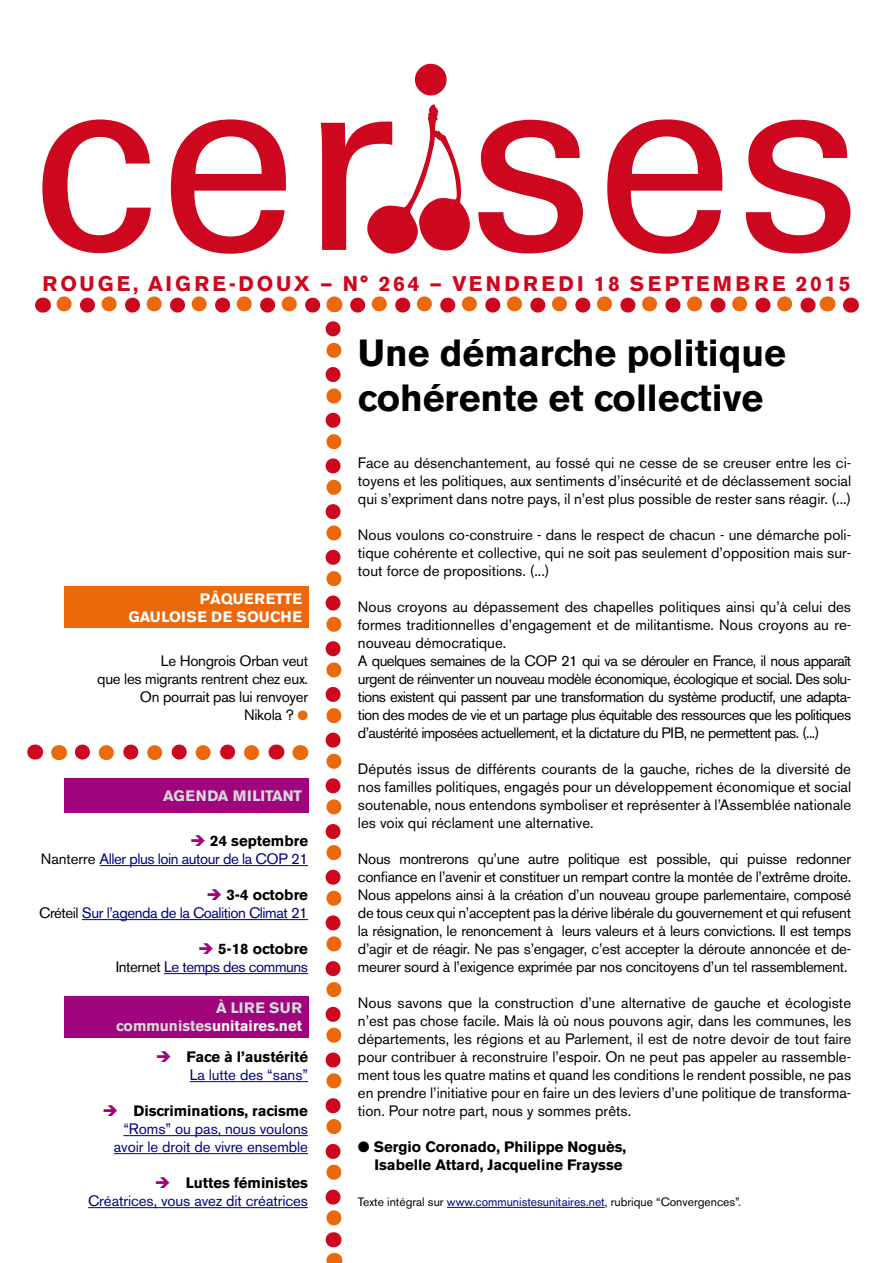
<style>
.page{position:relative;width:893px;height:1263px;background:#fff}
.page>*{position:absolute;margin:0;border:0;box-sizing:border-box;transform-origin:0 0}
.t1{font:700 37.5px/45px "Akzidenz Grotesk BE";color:#000}
.t2{font:700 21px "Akzidenz Grotesk BE";letter-spacing:.14em;color:#cd071e}
.t3{font:15px/18px "Akzidenz Grotesk BE";letter-spacing:-.02em;color:#000;text-align:justify}
.t4{font:15px/18px "Akzidenz Grotesk BE";letter-spacing:-.04em;color:#000}
.t5{font:15px/18px "Akzidenz Grotesk BE";letter-spacing:-.03em;color:#000080;text-align:right}
.t6{font:15px/18px "Akzidenz Grotesk BE";letter-spacing:-.005em;color:#000080;text-align:right}
.t7{font:700 15px/18px "Akzidenz Grotesk BE";color:#000;text-align:right}
.t8{font:700 15px/18px "Akzidenz Grotesk BE";color:#d9dadb;text-align:right}
.t9{font:700 15px/18px "Akzidenz Grotesk BE";color:#fff;text-align:right}
.t10{font:12px "Akzidenz Grotesk BE";color:#000}
.s1{color:#eb690b}
.s2{color:#a1057d}
.s3{font-weight:700;color:#000}
.s4{color:#000}
.s5{color:#fff}
.s6{font-weight:400;color:#000080}
.s7{color:#000080}
</style>
<div class="page">
<hr style="left:447px;top:1207px;width:158px;height:1px;background:#000080">
<svg style="left:326px;top:329px;width:15px;height:918px"></svg>
<svg style="left:43px;top:298px;width:1px;height:15px"></svg>
<svg style="left:850px;top:298px;width:1px;height:15px"></svg>
<svg style="left:64px;top:296px;width:764px;height:17px"></svg>
<svg style="left:276px;top:744px;width:1px;height:15px"></svg>
<svg style="left:35px;top:744px;width:1px;height:15px"></svg>
<svg style="left:300px;top:745px;width:1px;height:15px"></svg>
<svg style="left:59px;top:744px;width:193px;height:16px"></svg>
<div style="left:64px;top:587px;width:244px;height:41px;background:#eb690b"></div>
<hr style="left:100px;top:865px;width:208px;height:1px;background:#000080">
<hr style="left:82px;top:919px;width:226px;height:1px;background:#000080">
<hr style="left:164px;top:973px;width:144px;height:1px;background:#000080">
<hr style="left:190px;top:1081px;width:118px;height:1px;background:#000080">
<hr style="left:123px;top:1135px;width:185px;height:1px;background:#000080">
<hr style="left:114px;top:1153px;width:194px;height:1px;background:#000080">
<hr style="left:88px;top:1207px;width:220px;height:1px;background:#000080">
<div style="left:64px;top:778px;width:244px;height:35px;background:#a1057d"></div>
<div style="left:64px;top:996px;width:244px;height:41px;background:#a1057d"></div>
<svg style="left:415px;top:64px;width:32px;height:31px"></svg>
<svg style="left:43px;top:119px;width:108px;height:134px"></svg>
<svg style="left:171px;top:119px;width:115px;height:135px"></svg>
<svg style="left:321px;top:104px;width:149px;height:150px"></svg>
<svg style="left:478px;top:120px;width:105px;height:133px"></svg>
<svg style="left:607px;top:119px;width:116px;height:135px"></svg>
<svg style="left:746px;top:120px;width:104px;height:133px"></svg>
<h2 class="t2" style="left:43px;top:272px;width:809px">ROUGE, AIGRE-DOUX — N° 264 — VENDREDI 18 SEPTEMBRE 2015</h2>
<p class="t9" style="left:129px;top:590px;width:175px">PÂQUERETTE<br>GAULOISE DE SOUCHE</p>
<p class="t3" style="left:97px;top:652px;width:212px;text-align:right">Le Hongrois Orban veut<br>que les migrants rentrent chez eux.<br>On pourrait pas lui renvoyer<br>Nikola ? <span class="s1">●</span></p>
<p class="t8" style="left:163px;top:787px;width:140px">AGENDA MILITANT</p>
<p class="t5" style="left:41px;top:832px;width:269px"><span class="s2">➔</span> <span class="s3">24 septembre<br></span><span class="s4">Nanterre</span> Aller plus loin autour de la COP 21</p>
<p class="t5" style="left:39px;top:886px;width:270px"><span class="s2">➔</span> <span class="s3">3-4 octobre<br></span><span class="s4">Créteil</span> Sur l’agenda de la Coalition Climat 21</p>
<p class="t5" style="left:116px;top:940px;width:194px"><span class="s2">➔</span> <span class="s3">5-18 octobre<br></span><span class="s4">Internet</span> Le temps des communs</p>
<p class="t8" style="left:116px;top:999px;width:187px">À LIRE SUR communistes<span class="s5">unitaires.net</span></p>
<p class="t7" style="left:156px;top:1048px;width:154px"><span class="s2">➔</span> Face à l’austérité<br><span class="s6">La lutte des “sans”</span></p>
<p class="t6" style="left:103px;top:1102px;width:207px"><span class="s2">➔</span> <span class="s3">Discriminations, racisme </span>“Roms” ou pas, nous voulons avoir le droit de vivre ensemble</p>
<p class="t6" style="left:88px;top:1174px;width:221px"><span class="s2">➔</span> <span class="s3">Luttes féministes<br></span>Créatrices, vous avez dit créatrices</p>
<h1 class="t1" style="left:358px;top:331px;width:430px">Une démarche politique cohérente et collective</h1>
<p class="t3" style="left:358px;top:454px;width:495px">Face au désenchantement, au fossé qui ne cesse de se creuser entre les ci&shy;toyens et les politiques, aux sentiments d’insécurité et de déclassement social qui s’expriment dans notre pays, il n’est plus possible de rester sans réagir. (...)</p>
<p class="t3" style="left:358px;top:526px;width:495px">Nous voulons co-construire - dans le respect de chacun - une démarche poli&shy;tique cohérente et collective, qui ne soit pas seulement d’opposition mais sur&shy;tout force de propositions. (...)</p>
<p class="t4" style="left:358px;top:598px;width:495px">Nous croyons au dépassement des chapelles politiques ainsi qu’à celui des formes traditionnelles d’engagement et de militantisme. Nous croyons au re&shy;nouveau démocratique.<br>A quelques semaines de la COP 21 qui va se dérouler en France, il nous apparaît urgent de réinventer un nouveau modèle économique, écologique et social. Des solu&shy;tions existent qui passent par une transformation du système productif, une adapta&shy;tion des modes de vie et un partage plus équitable des ressources que les politiques d’austérité imposées actuellement, et la dictature du PIB, ne permettent pas. (...)</p>
<p class="t3" style="left:358px;top:760px;width:495px">Députés issus de différents courants de la gauche, riches de la diversité de nos familles politiques, engagés pour un développement économique et social soutenable, nous entendons symboliser et représenter à l’Assemblée nationale les voix qui réclament une alternative.</p>
<p class="t3" style="left:358px;top:850px;width:495px">Nous montrerons qu’une autre politique est possible, qui puisse redonner confiance en l’avenir et constituer un rempart contre la montée de l’extrême droite.<br>Nous appelons ainsi à la création d’un nouveau groupe parlementaire, composé de tous ceux qui n’acceptent pas la dérive libérale du gouvernement et qui refusent la résignation, le renoncement à leurs valeurs et à leurs convictions. Il est temps d’agir et de réagir. Ne pas s’engager, c’est accepter la déroute annoncée et de&shy;meurer sourd à l’exigence exprimée par nos concitoyens d’un tel rassemblement.</p>
<p class="t3" style="left:358px;top:994px;width:495px">Nous savons que la construction d’une alternative de gauche et écologiste n’est pas chose facile. Mais là où nous pouvons agir, dans les communes, les départements, les régions et au Parlement, il est de notre devoir de tout faire pour contribuer à reconstruire l’espoir. On ne peut pas appeler au rassemble&shy;ment tous les quatre matins et quand les conditions le rendent possible, ne pas en prendre l’initiative pour en faire un des leviers d’une politique de transforma&shy;tion. Pour notre part, nous y sommes prêts.</p>
<p class="t7" style="left:358px;top:1138px;width:270px">● Sergio Coronado, Philippe Noguès,<br>Isabelle Attard, Jacqueline Fraysse</p>
<p class="t10" style="left:358px;top:1195px;width:385px">Texte intégral sur <span class="s7">www.communistesunitaires.net</span>, rubrique “Convergences”.</p>
</div>
